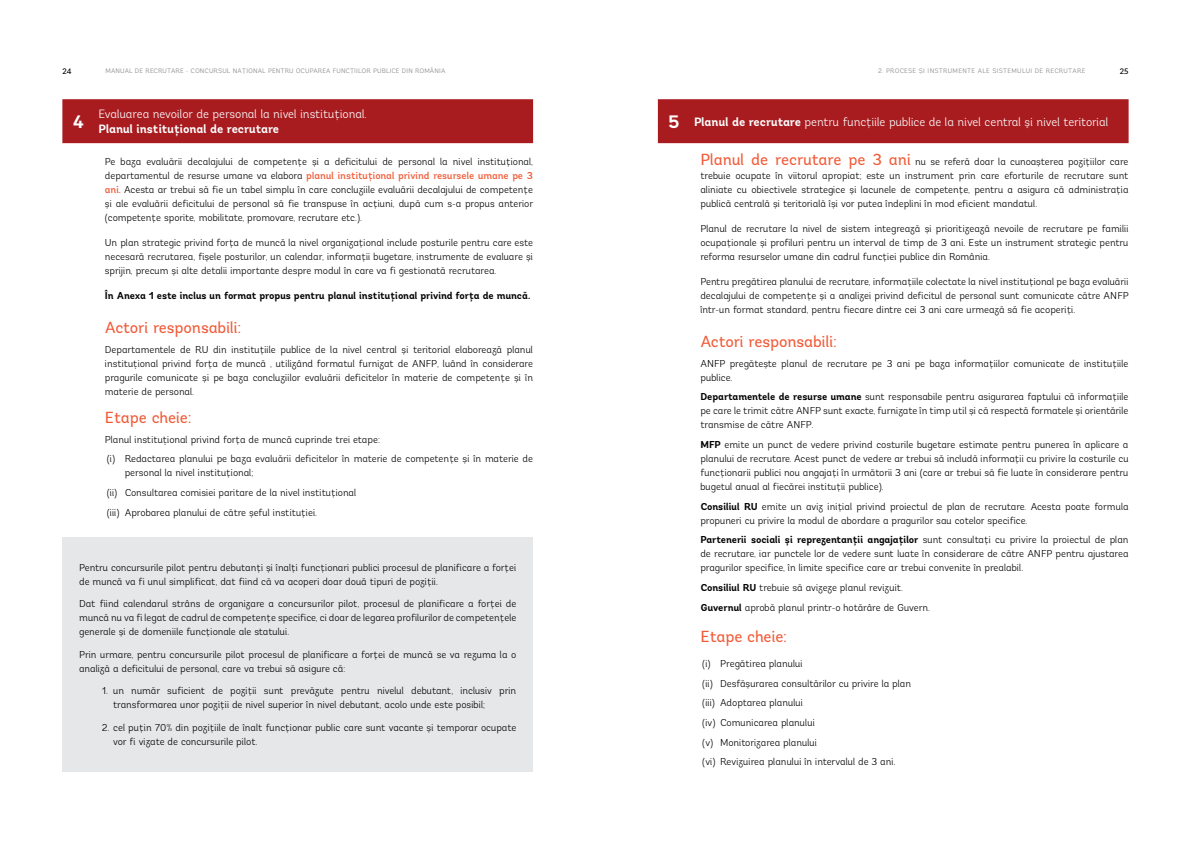
<style>
.page{position:relative;width:1191px;height:842px;background:#fff}
.page>*{position:absolute;margin:0;border:0;box-sizing:border-box;transform-origin:0 0}
.t1{font:700 18px "Andes";color:#fff}
.t2{font:16px "Andes";letter-spacing:-.005em;color:#f15b38}
.t3{font:300 12px "Andes";letter-spacing:-.005em;color:#fff}
.t4{font:700 12px "Andes";letter-spacing:-.005em;color:#fff}
.t5{font:300 10px/14px "Andes";letter-spacing:-.005em;color:#000;text-align:justify}
.t6{font:700 10px "Andes";letter-spacing:-.01em;color:#000}
.t7{font:500 7.5px "Bw Modelica";color:#000}
.t8{font:300 6.5px "Andes";letter-spacing:.02em;color:#808285}
.t9{font:300 6.5px "Andes";letter-spacing:.04em;color:#808285}
.s1{font-weight:500;color:#f15b38}
.s2{font-weight:700;font-size:18px}
.s3{font-weight:700}
.s4{font-weight:400;font-size:16px;color:#f15b38}
</style>
<div class="page">
<div style="left:658px;top:99px;width:470px;height:44px;background:#a81c20"></div>
<div style="left:62px;top:99px;width:471px;height:44px;background:#a81c20"></div>
<div style="left:62px;top:537px;width:471px;height:234px;background:#e6e7e8"></div>
<p class="t7" style="left:62px;top:66px;width:11px">24</p>
<p class="t8" style="left:106px;top:67px;width:341px">MANUAL DE RECRUTARE - CONCURSUL NAȚIONAL PENTRU OCUPAREA FUNCŢIILOR PUBLICE DIN ROMÂNIA</p>
<p class="t9" style="left:878px;top:67px;width:209px">2. PROCESE ȘI INSTRUMENTE ALE SISTEMULUI DE RECRUTARE</p>
<p class="t7" style="left:1120px;top:66px;width:10px">25</p>
<h1 class="t1" style="left:73px;top:110px;width:13px">4</h1>
<p class="t3" style="left:98px;top:107px;width:270px">Evaluarea nevoilor de personal la nivel instituțional.</p>
<p class="t4" style="left:98px;top:121px;width:182px">Planul instituțional de recrutare</p>
<p class="t5" style="left:105px;top:154px;width:430px">Pe baza evaluării decalajului de competențe și a deficitului de personal la nivel instituțional, departamentul de resurse umane va elabora <span class="s1">planul instituțional privind resursele umane pe 3 ani.</span> Acesta ar trebui să fie un tabel simplu în care concluziile evaluării decalajului de competențe și ale evaluării deficitului de personal să fie transpuse în acțiuni, după cum s-a propus anterior (competențe sporite, mobilitate, promovare, recrutare etc.).</p>
<p class="t5" style="left:105px;top:235px;width:430px">Un plan strategic privind forța de muncă la nivel organizațional include posturile pentru care este necesară recrutarea, fișele posturilor, un calendar, informații bugetare, instrumente de evaluare și sprijin, precum și alte detalii importante despre modul în care va fi gestionată recrutarea.</p>
<p class="t6" style="left:105px;top:289px;width:427px">În Anexa 1 este inclus un format propus pentru planul instituțional privind forța de muncă.</p>
<h2 class="t2" style="left:105px;top:318px;width:138px">Actori responsabili:</h2>
<p class="t5" style="left:105px;top:342px;width:430px">Departamentele de RU din instituțiile publice de la nivel central și teritorial elaborează planul instituţional privind forța de muncă , utilizând formatul furnizat de ANFP, luând în considerare pragurile comunicate și pe baza concluziilor evaluării deficitelor în materie de competențe și în materie de personal.</p>
<h2 class="t2" style="left:105px;top:408px;width:88px">Etape cheie:</h2>
<p class="t5" style="left:105px;top:429px;width:430px;line-height:19.7px">Planul instituţional privind forța de muncă cuprinde trei etape:<br>(i) Redactarea planului pe baza evaluării deficitelor în materie de competențe și în materie de</p>
<p class="t5" style="left:107px;top:463px;width:251px;line-height:19.7px;text-align:left;text-indent:18px">personal la nivel instituțional;<br>(ii) Consultarea comisiei paritare de la nivel instituțional (iii) Aprobarea planului de către șeful instituției.</p>
<p class="t5" style="left:79px;top:560px;width:439px">Pentru concursurile pilot pentru debutanți și înalți funcționari publici procesul de planificare a forței de muncă va fi unul simplificat, dat fiind că va acoperi doar două tipuri de poziții.</p>
<p class="t5" style="left:79px;top:597px;width:439px">Dat fiind calendarul strâns de organizare a concursurilor pilot, procesul de planificare a forței de muncă nu va fi legat de cadrul de competențe specifice, ci doar de legarea profilurilor de competențele generale și de domeniile funcționale ale statului.</p>
<p class="t5" style="left:79px;top:647px;width:439px">Prin urmare, pentru concursurile pilot procesul de planificare a forței de muncă se va rezuma la o analiză a deficitului de personal, care va trebui să asigure că:</p>
<p class="t5" style="left:113px;top:684px;width:405px;text-indent:-11px">1. un număr suficient de poziții sunt prevăzute pentru nivelul debutant, inclusiv prin transformarea unor poziții de nivel superior în nivel debutant, acolo unde este posibil;</p>
<p class="t5" style="left:113px;top:720px;width:405px;text-indent:-11px">2. cel puțin 70% din pozițiile de înalt funcționar public care sunt vacante și temporar ocupate vor fi vizate de concursurile pilot.</p>
<p class="t3" style="left:668px;top:114px;width:442px"><span class="s2">5</span> <span class="s3">Planul de recrutare</span> pentru funcțiile publice de la nivel central şi nivel teritorial</p>
<p class="t5" style="left:700px;top:154px;width:430px"><span class="s4">Planul de recrutare pe 3 ani</span> nu se referă doar la cunoașterea pozițiilor care trebuie ocupate în viitorul apropiat; este un instrument prin care eforturile de recrutare sunt aliniate cu obiectivele strategice și lacunele de competențe, pentru a asigura că administrația publică centrală și teritorială își vor putea îndeplini în mod eficient mandatul.</p>
<p class="t5" style="left:700px;top:221px;width:430px">Planul de recrutare la nivel de sistem integrează și prioritizează nevoile de recrutare pe familii ocupaționale și profiluri pentru un interval de timp de 3 ani. Este un instrument strategic pentru reforma resurselor umane din cadrul funcției publice din România.</p>
<p class="t5" style="left:700px;top:275px;width:430px">Pentru pregătirea planului de recrutare, informațiile colectate la nivel instituțional pe baza evaluării decalajului de competențe și a analizei privind deficitul de personal sunt comunicate către ANFP într-un format standard, pentru fiecare dintre cei 3 ani care urmează să fie acoperiți.</p>
<h2 class="t2" style="left:700px;top:332px;width:138px">Actori responsabili:</h2>
<p class="t5" style="left:700px;top:356px;width:429px">ANFP pregătește planul de recrutare pe 3 ani pe baza informațiilor comunicate de instituțiile publice.</p>
<p class="t5" style="left:700px;top:390px;width:430px"><span class="s3">Departamentele de resurse umane</span> sunt responsabile pentru asigurarea faptului că informațiile pe care le trimit către ANFP sunt exacte, furnizate în timp util și că respectă formatele și orientările transmise de către ANFP.</p>
<p class="t5" style="left:700px;top:438px;width:430px"><span class="s3">MFP</span> emite un punct de vedere privind costurile bugetare estimate pentru punerea în aplicare a planului de recrutare. Acest punct de vedere ar trebui să includă informații cu privire la costurile cu funcționarii publici nou angajați în următorii 3 ani (care ar trebui să fie luate în considerare pentru bugetul anual al fiecărei instituții publice).</p>
<p class="t5" style="left:700px;top:499px;width:430px"><span class="s3">Consiliul RU</span> emite un aviz inițial privind proiectul de plan de recrutare. Acesta poate formula propuneri cu privire la modul de abordare a pragurilor sau cotelor specifice.</p>
<p class="t5" style="left:700px;top:533px;width:430px"><span class="s3">Partenerii sociali și reprezentanții angajaților</span> sunt consultați cu privire la proiectul de plan de recrutare, iar punctele lor de vedere sunt luate în considerare de către ANFP pentru ajustarea pragurilor specifice, în limite specifice care ar trebui convenite în prealabil.</p>
<p class="t5" style="left:700px;top:578px;width:231px;line-height:19.7px"><span class="s3">Consiliul RU</span> trebuie să avizeze planul revizuit.<br><span class="s3">Guvernul</span> aprobă planul printr-o hotărâre de Guvern.</p>
<h2 class="t2" style="left:700px;top:626px;width:88px">Etape cheie:</h2>
<p class="t5" style="left:702px;top:654px;width:210px;line-height:19.7px;text-align:left">(i) Pregătirea planului<br>(ii) Desfășurarea consultărilor cu privire la plan (iii) Adoptarea planului<br>(iv) Comunicarea planului<br>(v) Monitorizarea planului<br>(vi) Revizuirea planului în intervalul de 3 ani.</p>
</div>
